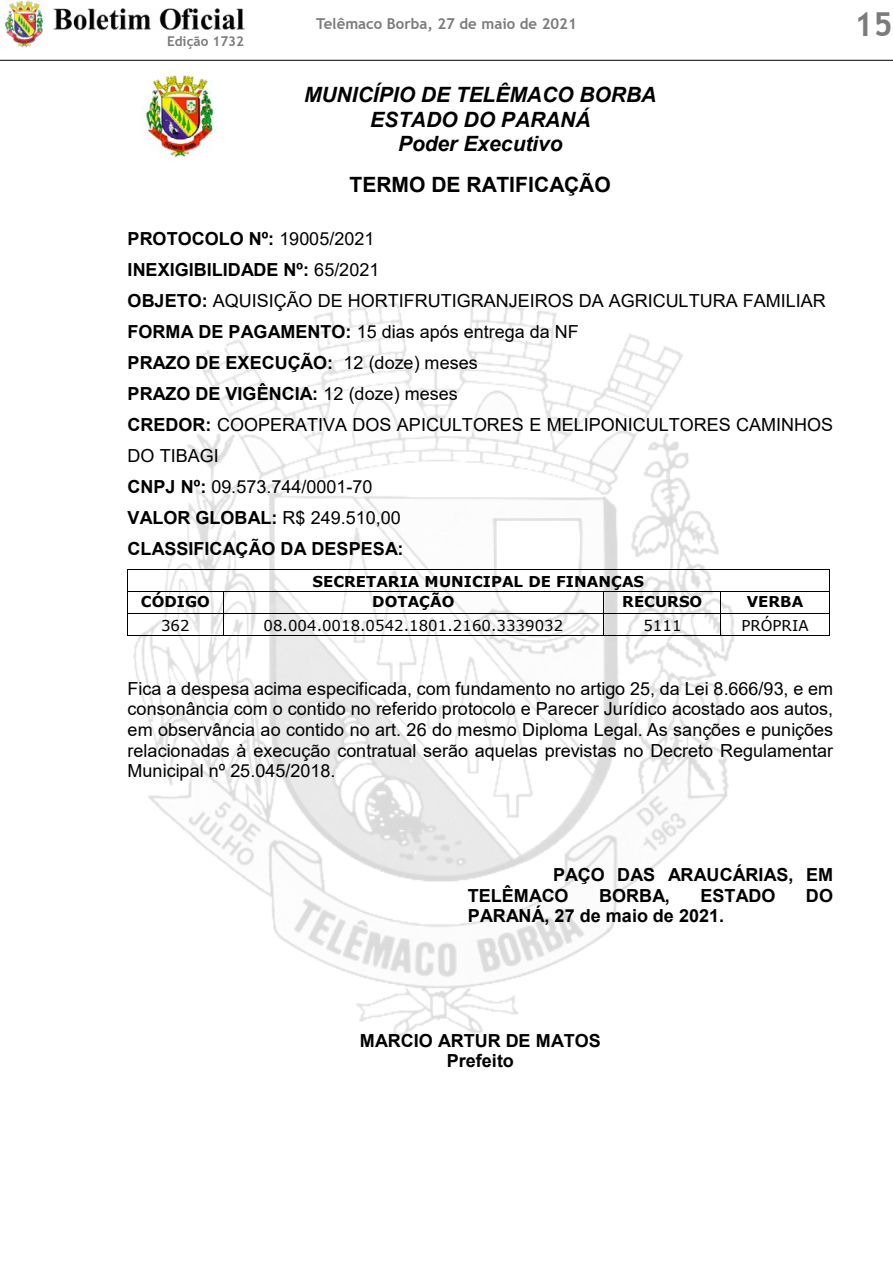
<style>
.page{position:relative;width:893px;height:1263px;background:#fff}
.page>*{position:absolute;margin:0;border:0;box-sizing:border-box;transform-origin:0 0}
.t1{font:700 33px "Trebuchet MS";color:#7c7b7b}
.t2{font:italic 700 21px/24.2px "Arial";letter-spacing:-.005em;color:#000;text-align:center}
.t3{font:700 21px "Arial";letter-spacing:-.005em;color:#000}
.t4{font:18px/31px "Arial";color:#000}
.t5{font:700 18px/20.7px "Arial";color:#000}
.t6{font:700 15px "Verdana";color:#000}
.t7{font:15px "Verdana";letter-spacing:.005em;color:#000}
.t8{font:700 15px "Trebuchet MS";color:#7c7b7b}
.t9{font:700 13.5px "Trebuchet MS";color:#7c7b7b}
.s1{font-weight:700}
</style>
<div class="page">
<img style="left:5px;top:1px;width:38px;height:46px">
<img style="left:53px;top:8px;width:191px;height:21px">
<hr style="left:0;top:60px;width:893px;height:1px;background:#000">
<img style="left:128px;top:303px;width:655px;height:734px">
<img style="left:142px;top:72px;width:73px;height:86px">
<hr style="left:128px;top:569px;width:701px;height:1px;background:#000">
<hr style="left:128px;top:591px;width:95px;height:1px;background:#000">
<hr style="left:224px;top:591px;width:380px;height:1px;background:#000">
<hr style="left:604px;top:591px;width:117px;height:1px;background:#000">
<hr style="left:721px;top:591px;width:108px;height:1px;background:#000">
<hr style="left:128px;top:614px;width:95px;height:1px;background:#000">
<hr style="left:224px;top:614px;width:380px;height:1px;background:#000">
<hr style="left:604px;top:614px;width:117px;height:1px;background:#000">
<hr style="left:721px;top:614px;width:108px;height:1px;background:#000">
<svg style="left:127px;top:569px;width:1px;height:67px"></svg>
<hr style="left:128px;top:635px;width:95px;height:1px;background:#000">
<svg style="left:223px;top:591px;width:1px;height:45px"></svg>
<hr style="left:224px;top:635px;width:380px;height:1px;background:#000">
<svg style="left:604px;top:592px;width:1px;height:43px"></svg>
<hr style="left:604px;top:635px;width:117px;height:1px;background:#000">
<svg style="left:721px;top:592px;width:1px;height:43px"></svg>
<hr style="left:721px;top:635px;width:108px;height:1px;background:#000">
<svg style="left:829px;top:569px;width:1px;height:67px"></svg>
<p class="t9" style="left:167px;top:33px;width:79px">Edição 1732</p>
<p class="t8" style="left:316px;top:14px;width:262px">Telêmaco Borba, 27 de maio de 2021</p>
<h1 class="t1" style="left:854px;top:3px;width:40px">15</h1>
<p class="t2" style="left:304px;top:84px;width:354px">MUNICÍPIO DE TELÊMACO BORBA<br>ESTADO DO PARANÁ<br>Poder Executivo</p>
<p class="t3" style="left:350px;top:170px;width:263px">TERMO DE RATIFICAÇÃO</p>
<p class="t4" style="left:128px;top:223px;width:707px"><span class="s1">PROTOCOLO Nº:</span> 19005/2021<br><span class="s1">INEXIGIBILIDADE Nº:</span> 65/2021<br><span class="s1">OBJETO:</span> AQUISIÇÃO DE HORTIFRUTIGRANJEIROS DA AGRICULTURA FAMILIAR <span class="s1">FORMA DE PAGAMENTO:</span> 15 dias após entrega da NF<br><span class="s1">PRAZO DE EXECUÇÃO:</span> 12 (doze) meses<br><span class="s1">PRAZO DE VIGÊNCIA:</span> 12 (doze) meses<br><span class="s1">CREDOR:</span> COOPERATIVA DOS APICULTORES E MELIPONICULTORES CAMINHOS DO TIBAGI<br><span class="s1">CNPJ Nº:</span> 09.573.744/0001-70<br><span class="s1">VALOR GLOBAL:</span> R$ 249.510,00<br><span class="s1">CLASSIFICAÇÃO DA DESPESA:</span></p>
<p class="t6" style="left:312px;top:571px;width:333px">SECRETARIA MUNICIPAL DE FINANÇAS</p>
<p class="t6" style="left:141px;top:591px;width:70px">CÓDIGO</p>
<p class="t6" style="left:372px;top:591px;width:84px">DOTAÇÃO</p>
<p class="t6" style="left:622px;top:591px;width:82px">RECURSO</p>
<p class="t6" style="left:747px;top:591px;width:58px">VERBA</p>
<p class="t7" style="left:161px;top:615px;width:30px">362</p>
<p class="t7" style="left:264px;top:615px;width:301px">08.004.0018.0542.1801.2160.3339032</p>
<p class="t7" style="left:643px;top:615px;width:40px">5111</p>
<p class="t7" style="left:741px;top:615px;width:69px">PRÓPRIA</p>
<p class="t4" style="left:128px;top:678px;width:707px;line-height:20.7px;text-align:justify">Fica a despesa acima especificada, com fundamento no artigo 25, da Lei 8.666/93, e em consonância com o contido no referido protocolo e Parecer Jurídico acostado aos autos, em observância ao contido no art. 26 do mesmo Diploma Legal. As sanções e punições relacionadas à execução contratual serão aquelas previstas no Decreto Regulamentar Municipal nº 25.045/2018.</p>
<p class="t5" style="left:468px;top:864px;width:367px;text-indent:85px">PAÇO DAS ARAUCÁRIAS, EM<br>TELÊMACO</p>
<p class="t5" style="left:599px;top:885px;width:72px">BORBA,</p>
<p class="t5" style="left:700px;top:885px;width:77px">ESTADO</p>
<p class="t5" style="left:806px;top:885px;width:29px">DO</p>
<p class="t5" style="left:468px;top:906px;width:258px">PARANÁ, 27 de maio de 2021.</p>
<p class="t5" style="left:360px;top:1030px;width:242px;text-align:center">MARCIO ARTUR DE MATOS<br>Prefeito</p>
</div>
